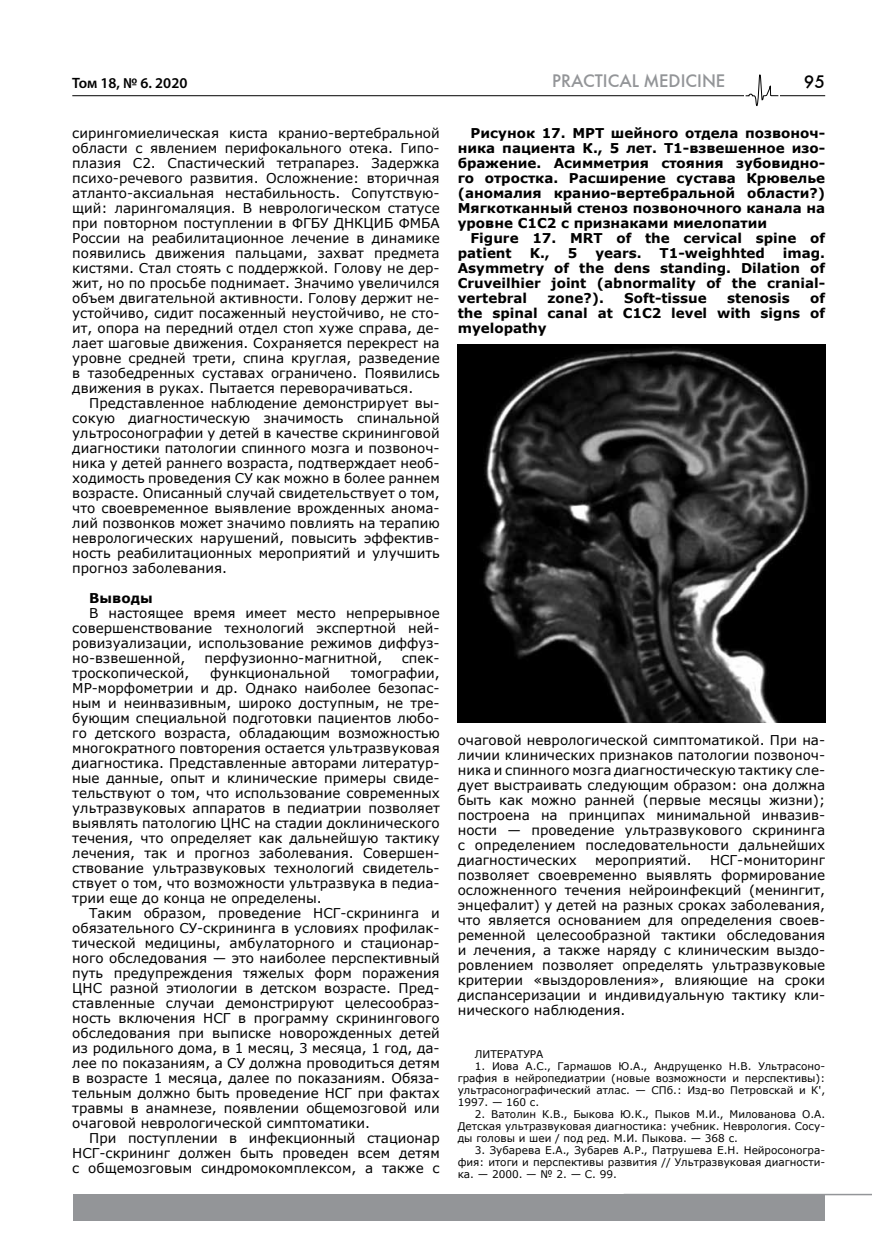
<style>
.page{position:relative;width:872px;height:1255px;background:#fff}
.page>*{position:absolute;margin:0;border:0;box-sizing:border-box;transform-origin:0 0}
.t1{font:18px "Futuris C";color:#939598}
.t2{font:18px "Futuris C";color:#000}
.t3{font:600 15px "Myriad Pro";color:#000}
.t4{font:13.5px/15px "Verdana";color:#000;text-align:justify}
.t5{font:700 13.5px/15px "Verdana";color:#000;text-align:justify}
.t6{font:10.5px/12px "Verdana";color:#000;text-align:justify}
</style>
<div class="page">
<hr style="left:623px;top:1193px;width:249px;height:2px;background:#939598">
<hr style="left:72px;top:95px;width:753px;height:1px;background:#000">
<div style="left:744px;top:73px;width:35px;height:33px;background:#fff"></div>
<svg style="left:745px;top:74px;width:34px;height:32px"></svg>
<div style="left:74px;top:1193px;width:751px;height:27px;background:#939598"></div>
<img style="left:458px;top:344px;width:367px;height:378px">
<p class="t3" style="left:72px;top:73px;width:117px">Том 18, № 6. 2020</p>
<h1 class="t1" style="left:552px;top:69px;width:175px">PRACTICAL MEDICINE</h1>
<h1 class="t2" style="left:804px;top:71px;width:23px">95</h1>
<p class="t4" style="left:72px;top:125px;width:369px">сирингомиелическая киста кранио-вертебральной области с явлением перифокального отека. Гипо&shy;плазия С2. Спастический тетрапарез. Задержка психо-речевого развития. Осложнение: вторичная атланто-аксиальная нестабильность. Сопутствую&shy;щий: ларингомаляция. В неврологическом статусе при повторном поступлении в ФГБУ ДНКЦИБ ФМБА России на реабилитационное лечение в динамике появились движения пальцами, захват предмета кистями. Стал стоять с поддержкой. Голову не дер&shy;жит, но по просьбе поднимает. Значимо увеличился объем двигательной активности. Голову держит не&shy;устойчиво, сидит посаженный неустойчиво, не сто&shy;ит, опора на передний отдел стоп хуже справа, де&shy;лает шаговые движения. Сохраняется перекрест на уровне средней трети, спина круглая, разведение в тазобедренных суставах ограничено. Появились движения в руках. Пытается переворачиваться.</p>
<p class="t4" style="left:72px;top:395px;width:369px;text-indent:17px">Представленное наблюдение демонстрирует вы&shy;сокую диагностическую значимость спинальной ультросонографии у детей в качестве скрининговой диагностики патологии спинного мозга и позвоноч&shy;ника у детей раннего возраста, подтверждает необ&shy;ходимость проведения СУ как можно в более раннем возрасте. Описанный случай свидетельствует о том, что своевременное выявление врожденных анома&shy;лий позвонков может значимо повлиять на терапию неврологических нарушений, повысить эффектив&shy;ность реабилитационных мероприятий и улучшить прогноз заболевания.</p>
<p class="t5" style="left:89px;top:590px;width:65px">Выводы</p>
<p class="t4" style="left:72px;top:605px;width:369px;text-indent:17px">В настоящее время имеет место непрерывное совершенствование технологий экспертной ней&shy;ровизуализации, использование режимов диффуз&shy;но-взвешенной,</p>
<p class="t5" style="left:458px;top:125px;width:369px;text-indent:13px">Рисунок 17. МРТ шейного отдела позвоноч&shy;ника пациента К., 5 лет. Т1-взвешенное изо&shy;бражение. Асимметрия стояния зубовидно&shy;го отростка. Расширение сустава Крювелье (аномалия кранио-вертебральной области?)<br>Мягкотканный стеноз позвоночного канала на уровне С1С2 с признаками миелопатии</p>
<p class="t5" style="left:458px;top:230px;width:369px;text-indent:13px">Figure 17. MRT of the cervical spine of patient</p>
<p class="t5" style="left:458px;top:245px;width:369px;text-indent:325px">imag.<br>Asymmetry of the dens standing. Dilation of Cruveilhier joint (abnormality of the cranial&shy;vertebral</p>
<p class="t5" style="left:529px;top:245px;width:22px">K.,</p>
<p class="t5" style="left:568px;top:245px;width:11px">5</p>
<p class="t5" style="left:595px;top:245px;width:48px">years.</p>
<p class="t5" style="left:659px;top:245px;width:107px">Т1-weighhted</p>
<p class="t5" style="left:458px;top:290px;width:369px;text-indent:352px">of the spinal canal at С1С2 level with signs of myelopathy</p>
<p class="t5" style="left:547px;top:290px;width:58px">zone?).</p>
<p class="t5" style="left:624px;top:290px;width:84px">Soft-tissue</p>
<p class="t5" style="left:727px;top:290px;width:64px">stenosis</p>
<p class="t4" style="left:204px;top:650px;width:179px">перфузионно-магнитной,</p>
<p class="t4" style="left:402px;top:650px;width:39px">спек-</p>
<p class="t4" style="left:72px;top:665px;width:369px;text-align:left;text-indent:278px">томографии, МР-морфометрии и др. Однако наиболее безопас&shy;ным и неинвазивным, широко доступным, не тре&shy;бующим специальной подготовки пациентов любо&shy;го детского возраста, обладающим возможностью многократного повторения остается ультразвуковая диагностика. Представленные авторами литератур&shy;ные данные, опыт и клинические примеры свиде&shy;тельствуют о том, что использование современных ультразвуковых аппаратов в педиатрии позволяет выявлять патологию ЦНС на стадии доклинического течения, что определяет как дальнейшую тактику лечения, так и прогноз заболевания. Совершен&shy;ствование ультразвуковых технологий свидетель&shy;ствует о том, что возможности ультразвука в педиа&shy;трии еще до конца не определены.</p>
<p class="t4" style="left:72px;top:905px;width:369px;text-indent:17px">Таким образом, проведение НСГ-скрининга и обязательного СУ-скрининга в условиях профилак&shy;тической медицины, амбулаторного и стационар&shy;ного обследования — это наиболее перспективный путь предупреждения тяжелых форм поражения ЦНС разной этиологии в детском возрасте. Пред&shy;ставленные случаи демонстрируют целесообраз&shy;ность включения НСГ в программу скринингового обследования при выписке новорожденных детей из родильного дома, в 1 месяц, 3 месяца, 1 год, да&shy;лее по показаниям, а СУ должна проводиться детям в возрасте 1 месяца, далее по показаниям. Обяза&shy;тельным должно быть проведение НСГ при фактах травмы в анамнезе, появлении общемозговой или очаговой неврологической симптоматики.</p>
<p class="t4" style="left:72px;top:1130px;width:369px;text-indent:17px">При поступлении в инфекционный стационар НСГ-скрининг должен быть проведен всем детям с общемозговым синдромокомплексом, а также с</p>
<p class="t4" style="left:72px;top:665px;width:119px">троскопической,</p>
<p class="t4" style="left:210px;top:665px;width:121px">функциональной</p>
<p class="t4" style="left:458px;top:732px;width:369px">очаговой неврологической симптоматикой. При на&shy;личии клинических признаков патологии позвоноч&shy;ника и спинного мозга диагностическую тактику сле&shy;дует выстраивать следующим образом: она должна быть как можно ранней (первые месяцы жизни); построена на принципах минимальной инвазив&shy;ности — проведение ультразвукового скрининга с определением последовательности дальнейших диагностических</p>
<p class="t4" style="left:595px;top:852px;width:98px">мероприятий.</p>
<p class="t4" style="left:458px;top:852px;width:369px;text-indent:252px">НСГ-мониторинг позволяет своевременно выявлять формирование осложненного течения нейроинфекций (менингит, энцефалит) у детей на разных сроках заболевания, что является основанием для определения своев&shy;ременной целесообразной тактики обследования и лечения, а также наряду с клиническим выздо&shy;ровлением позволяет определять ультразвуковые критерии «выздоровления», влияющие на сроки диспансеризации и индивидуальную тактику кли&shy;нического наблюдения.</p>
<p class="t6" style="left:475px;top:1047px;width:70px">ЛИТЕРАТУРА</p>
<p class="t6" style="left:458px;top:1059px;width:369px;text-indent:17px">1. Иова А.С., Гармашов Ю.А., Андрущенко Н.В. Ультрасоно&shy;графия в нейропедиатрии (новые возможности и перспективы): ультрасонографический атлас. — СПб.: Изд-во Петровскай и К', 1997. — 160 с.</p>
<p class="t6" style="left:458px;top:1107px;width:369px;text-indent:17px">2. Ватолин К.В., Быкова Ю.К., Пыков М.И., Милованова О.А.<br>Детская ультразвуковая диагностика: учебник. Неврология. Сосу&shy;ды головы и шеи / под ред. М.И. Пыкова. — 368 с.</p>
<p class="t6" style="left:458px;top:1143px;width:369px;text-indent:17px">3. Зубарева Е.А., Зубарев А.Р., Патрушева Е.Н. Нейросоногра&shy;фия: итоги и перспективы развития // Ультразвуковая диагности&shy;ка. — 2000. — № 2. — С. 99.</p>
</div>
